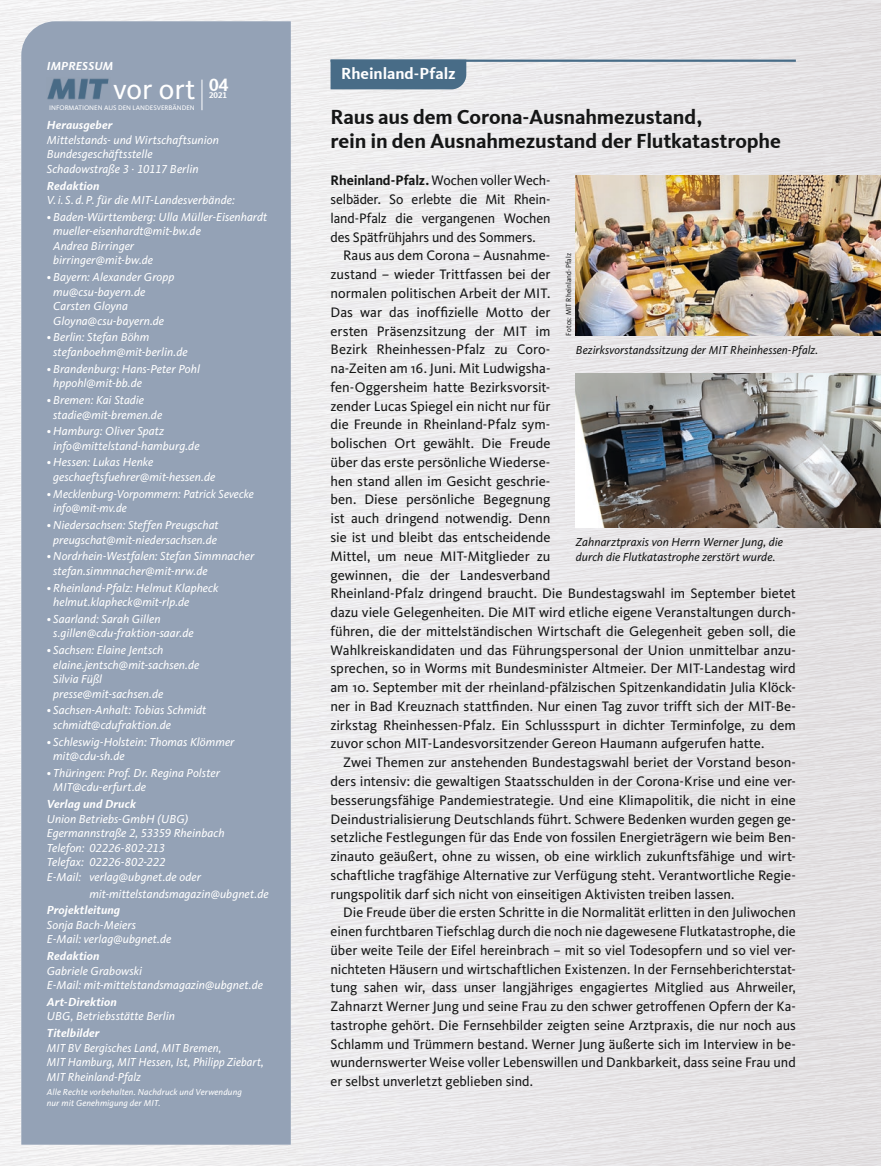
<style>
.page{position:relative;width:881px;height:1166px;background:#fff}
.page>*{position:absolute;margin:0;border:0;box-sizing:border-box;transform-origin:0 0}
.t1{font:29.25px "CDU Kievit";color:#fff}
.t2{font:700 21px/24px "CDU Kievit Tab";letter-spacing:-.005em;color:#151616}
.t3{font:700 16.5px "CDU Kievit Tab";letter-spacing:-.005em;color:#fff}
.t4{font:14.25px/18.8px "CDU Kievit";letter-spacing:-.005em;color:#151616;text-align:justify}
.t5{font:italic 12px/14.5px "CDU Kievit Tab";letter-spacing:.005em;color:#fff}
.t6{font:italic 12px/14.4px "CDU Kievit";letter-spacing:.005em;color:#151616}
.t7{font:italic 700 12px "CDU Kievit Tab";letter-spacing:.01em;color:#fff}
.t8{font:italic 12px/14.5px "CDU Kievit Tab";letter-spacing:.005em;color:#fff;scale:.95 1}
.t9{font:italic 9px/11.6px "CDU Kievit Tab";letter-spacing:.01em;color:#fff}
.t10{font:7.5px "CDU Kievit Tab";letter-spacing:.015em;color:#151616;scale:.95 1}
.t11{font:6.9px "CDU Kievit";color:#fff}
.s1{font-family:"CDU Kievit Tab";font-weight:700;font-size:8.55px}
.s2{font-weight:700}
</style>
<div class="page">
<img style="left:291px;top:22px;width:589px;height:663px">
<div style="left:21px;top:21px;width:270px;height:1123px;background:#94a2b6"></div>
<hr style="left:201px;top:80px;width:1px;height:30px;background:#fff">
<img style="left:47px;top:78px;width:63px;height:22px">
<div style="left:330px;top:62px;width:136px;height:27px;background:#486c87"></div>
<hr style="left:330px;top:60px;width:465px;height:2px;background:#486c87">
<img style="left:575px;top:175px;width:305px;height:160px">
<img style="left:575px;top:373px;width:305px;height:154px">
<p class="t7" style="left:47px;top:58px;width:68px">IMPRESSUM</p>
<h1 class="t1" style="left:113px;top:73px;width:117px">vor ort <sup>04</sup><span class="s1">2021</span></h1>
<p class="t11" style="left:49px;top:104px;width:147px">INFORMATIONEN AUS DEN LANDESVERBÄNDEN</p>
<p class="t7" style="left:47px;top:118px;width:67px">Herausgeber</p>
<p class="t5" style="left:47px;top:132px;width:173px">Mittelstands- und Wirtschaftsunion<br>Bundesgeschäftsstelle<br>Schadowstraße 3 · 10117 Berlin</p>
<p class="t7" style="left:47px;top:178px;width:54px">Redaktion</p>
<p class="t5" style="left:47px;top:193px;width:189px">V. i. S. d. P. für die MIT-Landesverbände:</p>
<p class="t5" style="left:53px;top:209px;width:215px;text-indent:-6px">• Baden-Württemberg: Ulla Müller-Eisenhardt mueller-eisenhardt@mit-bw.de<br>Andrea Birringer<br>birringer@mit-bw.de</p>
<p class="t5" style="left:53px;top:270px;width:123px;text-indent:-6px">• Bayern: Alexander Gropp mu@csu-bayern.de<br>Carsten Gloyna<br>Gloyna@csu-bayern.de</p>
<p class="t5" style="left:53px;top:330px;width:136px;text-indent:-6px">• Berlin: Stefan Böhm stefanboehm@mit-berlin.de</p>
<p class="t5" style="left:53px;top:361px;width:148px;text-indent:-6px">• Brandenburg: Hans-Peter Pohl hppohl@mit-bb.de</p>
<p class="t5" style="left:53px;top:392px;width:110px;text-indent:-6px">• Bremen: Kai Stadie stadie@mit-bremen.de</p>
<p class="t5" style="left:53px;top:424px;width:148px;text-indent:-6px">• Hamburg: Oliver Spatz info@mittelstand-hamburg.de</p>
<p class="t5" style="left:53px;top:455px;width:163px;text-indent:-6px">• Hessen: Lukas Henke geschaeftsfuehrer@mit-hessen.de</p>
<p class="t5" style="left:53px;top:486px;width:202px;text-indent:-6px">• Mecklenburg-Vorpommern: Patrick Sevecke info@mit-mv.de</p>
<p class="t5" style="left:47px;top:517px;width:173px;text-align:center">• Niedersachsen: Steffen Preugschat preugschat@mit-niedersachsen.de</p>
<p class="t5" style="left:53px;top:549px;width:202px;text-indent:-6px">• Nordrhein-Westfalen: Stefan Simmnacher stefan.simmnacher@mit-nrw.de</p>
<p class="t5" style="left:53px;top:580px;width:167px;text-indent:-6px">• Rheinland-Pfalz: Helmut Klapheck helmut.klapheck@mit-rlp.de</p>
<p class="t5" style="left:53px;top:611px;width:142px;text-indent:-6px">• Saarland: Sarah Gillen s.gillen@cdu-fraktion-saar.de</p>
<p class="t5" style="left:53px;top:642px;width:148px;text-indent:-6px">• Sachsen: Elaine Jentsch elaine.jentsch@mit-sachsen.de<br>Silvia Füßl presse@mit-sachsen.de</p>
<p class="t5" style="left:53px;top:703px;width:155px;text-indent:-6px">• Sachsen-Anhalt: Tobias Schmidt schmidt@cdufraktion.de</p>
<p class="t5" style="left:53px;top:734px;width:183px;text-indent:-6px">• Schleswig-Holstein: Thomas Klömmer mit@cdu-sh.de</p>
<p class="t5" style="left:53px;top:765px;width:168px;text-indent:-6px">• Thüringen: Prof. Dr. Regina Polster<br>MIT@cdu-erfurt.de</p>
<p class="t7" style="left:47px;top:796px;width:91px">Verlag und Druck</p>
<p class="t5" style="left:47px;top:811px;width:179px">Union Betriebs-GmbH (UBG)<br>Egermannstraße 2, 53359 Rheinbach<br>Telefon: 02226-802-213<br>Telefax: 02226-802-222<br>E-Mail: verlag@ubgnet.de oder</p>
<p class="t5" style="left:89px;top:886px;width:180px">mit-mittelstandsmagazin@ubgnet.de</p>
<p class="t7" style="left:47px;top:902px;width:75px">Projektleitung</p>
<p class="t5" style="left:47px;top:917px;width:126px">Sonja Bach-Meiers<br>E-Mail: verlag@ubgnet.de</p>
<p class="t7" style="left:47px;top:948px;width:54px">Redaktion</p>
<p class="t5" style="left:47px;top:963px;width:217px">Gabriele Grabowski<br>E-Mail: mit-mittelstandsmagazin@ubgnet.de</p>
<p class="t7" style="left:47px;top:994px;width:72px">Art-Direktion</p>
<p class="t5" style="left:47px;top:1008px;width:130px">UBG, Betriebsstätte Berlin</p>
<p class="t7" style="left:47px;top:1025px;width:54px">Titelbilder</p>
<p class="t8" style="left:47px;top:1040px;width:230px">MIT BV Bergisches Land, MIT Bremen,<br>MIT Hamburg, MIT Hessen, Ist, Philipp Ziebart,<br>MIT Rheinland-Pfalz</p>
<p class="t9" style="left:47px;top:1085px;width:196px">Alle Rechte vorbehalten. Nachdruck und Verwendung nur mit Genehmigung der MIT.</p>
<p class="t3" style="left:341px;top:63px;width:116px">Rheinland-Pfalz</p>
<h2 class="t2" style="left:330px;top:104px;width:452px">Raus aus dem Corona-Ausnahmezustand,<br>rein in den Ausnahmezustand der Flutkatastrophe</h2>
<p class="t4" style="left:330px;top:171px;width:221px"><span class="s2">Rheinland-Pfalz.</span> Wochen voller Wech&shy;selbäder. So erlebte die Mit Rhein&shy;land-Pfalz die vergangenen Wochen des Spätfrühjahrs und des Sommers.</p>
<p class="t4" style="left:330px;top:246px;width:466px;text-align:left;text-indent:13px">Raus aus dem Corona – Ausnahme-<br>zustand – wieder Trittfassen bei der<br>normalen politischen Arbeit der MIT.<br>Das war das inoffizielle Motto der<br>ersten Präsenzsitzung der MIT im<br>Bezirk Rheinhessen-Pfalz zu Coro-<br>na-Zeiten am 16. Juni. Mit Ludwigsha-<br>fen-Oggersheim hatte Bezirksvorsit-<br>zender Lucas Spiegel ein nicht nur für<br>die Freunde in Rheinland-Pfalz sym-<br>bolischen Ort gewählt. Die Freude<br>über das erste persönliche Wiederse-<br>hen stand allen im Gesicht geschrie-<br>ben. Diese persönliche Begegnung<br>ist auch dringend notwendig. Denn<br>sie ist und bleibt das entscheidende<br>Mittel, um neue MIT-Mitglieder zu<br>gewinnen, die der Landesverband<br>Rheinland-Pfalz dringend braucht. Die Bundestagswahl im September bietet dazu viele Gelegenheiten. Die MIT wird etliche eigene Veranstaltungen durch&shy;führen, die der mittelständischen Wirtschaft die Gelegenheit geben soll, die Wahlkreiskandidaten und das Führungspersonal der Union unmittelbar anzu&shy;sprechen, so in Worms mit Bundesminister Altmeier. Der MIT-Landestag wird am 10. September mit der rheinland-pfälzischen Spitzenkandidatin Julia Klöck&shy;ner in Bad Kreuznach stattfinden. Nur einen Tag zuvor trifft sich der MIT-Be&shy;zirkstag Rheinhessen-Pfalz. Ein Schlussspurt in dichter Terminfolge, zu dem zuvor schon MIT-Landesvorsitzender Gereon Haumann aufgerufen hatte.</p>
<p class="t4" style="left:330px;top:753px;width:466px;text-indent:13px">Zwei Themen zur anstehenden Bundestagswahl beriet der Vorstand beson&shy;ders intensiv: die gewaltigen Staatsschulden in der Corona-Krise und eine ver&shy;besserungsfähige Pandemiestrategie. Und eine Klimapolitik, die nicht in eine Deindustrialisierung Deutschlands führt. Schwere Bedenken wurden gegen ge&shy;setzliche Festlegungen für das Ende von fossilen Energieträgern wie beim Ben&shy;zinauto geäußert, ohne zu wissen, ob eine wirklich zukunftsfähige und wirt&shy;schaftliche tragfähige Alternative zur Verfügung steht. Verantwortliche Regie&shy;rungspolitik darf sich nicht von einseitigen Aktivisten treiben lassen.</p>
<p class="t4" style="left:330px;top:903px;width:466px;text-indent:13px">Die Freude über die ersten Schritte in die Normalität erlitten in den Juliwochen einen furchtbaren Tiefschlag durch die noch nie dagewesene Flutkatastrophe, die über weite Teile der Eifel hereinbrach – mit so viel Todesopfern und so viel ver&shy;nichteten Häusern und wirtschaftlichen Existenzen. In der Fernsehberichterstat&shy;tung sahen wir, dass unser langjähriges engagiertes Mitglied aus Ahrweiler, Zahnarzt Werner Jung und seine Frau zu den schwer getroffenen Opfern der Ka&shy;tastrophe gehört. Die Fernsehbilder zeigten seine Arztpraxis, die nur noch aus Schlamm und Trümmern bestand. Werner Jung äußerte sich im Interview in be&shy;wundernswerter Weise voller Lebenswillen und Dankbarkeit, dass seine Frau und er selbst unverletzt geblieben sind.</p>
<p class="t10" style="left:564px;top:335px;width:88px;rotate:-90deg">Fotos: MIT Rheinland-Pfalz</p>
<p class="t6" style="left:575px;top:343px;width:243px">Bezirksvorstandssitzung der MIT Rheinhessen-Pfalz.</p>
<p class="t6" style="left:575px;top:535px;width:208px">Zahnarztpraxis von Herrn Werner Jung, die durch die Flutkatastrophe zerstört wurde.</p>
</div>
